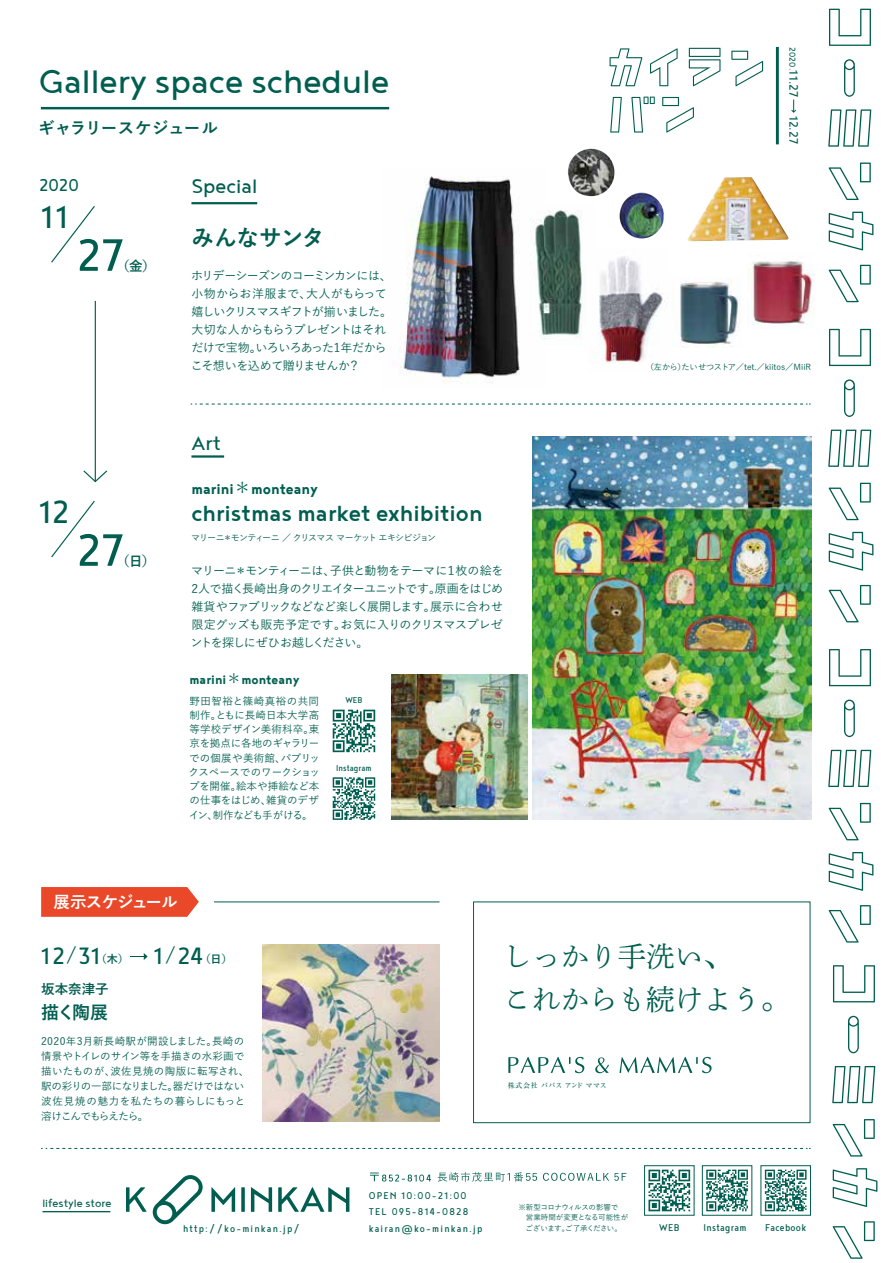
<style>
.page{position:relative;width:893px;height:1263px;background:#fff}
.page>*{position:absolute;margin:0;border:0;box-sizing:border-box;transform-origin:0 0}
.t1{font:55.35px "Noyh Slim";color:#005e50}
.t2{font:40.2px "Noyh";color:#005e50}
.t3{font:39.3px "Noyh Slim";color:#005e50}
.t4{font:28.95px "Noyh Slim";color:#005e50}
.t5{font:28.65px/43.3px "Shuei Min Pr 5 L";color:#005e50}
.t6{font:500 27px "Noyh";color:#005e50}
.t7{font:24px "Noyh";color:#005e50}
.t8{font:700 22.5px "Yu Go";letter-spacing:-.015em;color:#005e50}
.t9{font:21px "Noyh Slim";color:#005e50}
.t10{font:700 18px "Yu Go";color:#005e50}
.t11{font:700 17.25px "Noyh";color:#005e50}
.t12{font:700 16.5px "Yu Go";letter-spacing:-.015em;color:#005e50}
.t13{font:700 16.5px "Yu Go";letter-spacing:-.045em;color:#fff}
.t14{font:15px "Noyh Slim";letter-spacing:.025em;color:#005e50}
.t15{font:700 15px "Noyh";color:#005e50}
.t16{font:700 13.5px "Yu Go";color:#005e50}
.t17{font:13.2px "Noyh";color:#005e50}
.t18{font:500 12px/18px "Yu Go";letter-spacing:-.05em;color:#005e50}
.t19{font:12px "Noyh Slim";letter-spacing:.1em;color:#005e50}
.t20{font:12px "Noyh Slim";letter-spacing:.025em;color:#005e50}
.t21{font:700 11.1px "Yu Go";color:#005e50}
.t22{font:500 10.5px/14.2px "Yu Go";letter-spacing:-.01em;color:#005e50;text-align:justify}
.t23{font:10.5px "Noyh Slim";color:#005e50}
.t24{font:500 9px "Yu Go";letter-spacing:-.09em;color:#005e50}
.t25{font:500 8.25px "Yu Go";color:#005e50}
.t26{font:500 7.5px/10.5px "Yu Go";letter-spacing:-.03em;color:#005e50}
.t27{font:500 6.9px "Ryumin Pr 6";letter-spacing:.025em;color:#005e50}
.s1{font-family:"Koz Go Pr 6 N";font-weight:400}
.s2{font-size:10.5px}
.s3{font-size:10.2px}
.s4{font-family:"Yu Go";font-weight:500;font-size:18.75px}
</style>
<div class="page">
<img style="left:748px;top:261px;width:66px;height:65px">
<img style="left:594px;top:256px;width:71px;height:107px">
<img style="left:398px;top:176px;width:122px;height:208px">
<svg style="left:211px;top:1187px;width:24px;height:25px"></svg>
<svg style="left:241px;top:1187px;width:4px;height:25px"></svg>
<svg style="left:251px;top:1187px;width:21px;height:25px"></svg>
<svg style="left:278px;top:1187px;width:71px;height:25px"></svg>
<svg style="left:126px;top:1175px;width:77px;height:50px"></svg>
<hr style="left:43px;top:1211px;width:67px;height:1px;background:#005e50">
<svg style="left:370px;top:1172px;width:61px;height:9px"></svg>
<svg style="left:438px;top:1172px;width:99px;height:9px"></svg>
<svg style="left:543px;top:1173px;width:83px;height:8px"></svg>
<svg style="left:51px;top:500px;width:44px;height:58px"></svg>
<svg style="left:51px;top:206px;width:44px;height:57px"></svg>
<hr style="left:95px;top:301px;width:1px;height:180px;background:#005e50">
<svg style="left:83px;top:469px;width:25px;height:14px"></svg>
<svg style="left:191px;top:404px;width:619px;height:1px"></svg>
<hr style="left:41px;top:107px;width:348px;height:2px;background:#005e50">
<hr style="left:191px;top:202px;width:66px;height:2px;background:#005e50">
<svg style="left:644px;top:1165px;width:50px;height:50px"></svg>
<div style="left:702px;top:1165px;width:50px;height:50px;background:#fff;border:1px solid #005e50"></div>
<svg style="left:761px;top:1165px;width:50px;height:50px"></svg>
<svg style="left:648px;top:1169px;width:42px;height:42px"></svg>
<svg style="left:706px;top:1169px;width:42px;height:42px"></svg>
<svg style="left:765px;top:1169px;width:41px;height:42px"></svg>
<svg style="left:609px;top:48px;width:33px;height:38px"></svg>
<svg style="left:731px;top:51px;width:32px;height:35px"></svg>
<svg style="left:610px;top:97px;width:12px;height:36px"></svg>
<svg style="left:631px;top:97px;width:24px;height:36px"></svg>
<svg style="left:662px;top:97px;width:32px;height:36px"></svg>
<svg style="left:650px;top:48px;width:28px;height:38px"></svg>
<svg style="left:689px;top:48px;width:31px;height:38px"></svg>
<svg style="left:791px;top:100px;width:5px;height:13px"></svg>
<hr style="left:776px;top:47px;width:3px;height:97px;background:#005e50">
<svg style="left:844px;top:59px;width:11px;height:38px"></svg>
<svg style="left:829px;top:9px;width:42px;height:37px"></svg>
<svg style="left:829px;top:212px;width:44px;height:38px"></svg>
<svg style="left:828px;top:109px;width:43px;height:38px"></svg>
<svg style="left:829px;top:163px;width:42px;height:37px"></svg>
<svg style="left:829px;top:265px;width:42px;height:37px"></svg>
<svg style="left:844px;top:379px;width:11px;height:38px"></svg>
<svg style="left:829px;top:329px;width:42px;height:37px"></svg>
<svg style="left:829px;top:532px;width:44px;height:39px"></svg>
<svg style="left:828px;top:430px;width:43px;height:37px"></svg>
<svg style="left:829px;top:483px;width:42px;height:37px"></svg>
<svg style="left:829px;top:585px;width:42px;height:37px"></svg>
<svg style="left:844px;top:700px;width:11px;height:37px"></svg>
<svg style="left:829px;top:649px;width:42px;height:37px"></svg>
<svg style="left:829px;top:852px;width:44px;height:39px"></svg>
<svg style="left:828px;top:750px;width:43px;height:37px"></svg>
<svg style="left:829px;top:803px;width:42px;height:37px"></svg>
<svg style="left:829px;top:905px;width:42px;height:37px"></svg>
<svg style="left:848px;top:1016px;width:11px;height:37px"></svg>
<svg style="left:833px;top:965px;width:42px;height:37px"></svg>
<svg style="left:833px;top:1168px;width:44px;height:39px"></svg>
<svg style="left:832px;top:1066px;width:43px;height:37px"></svg>
<svg style="left:833px;top:1119px;width:42px;height:37px"></svg>
<svg style="left:833px;top:1221px;width:42px;height:38px"></svg>
<svg style="left:41px;top:1148px;width:769px;height:1px"></svg>
<svg style="left:41px;top:887px;width:158px;height:30px;background:#e95032"></svg>
<hr style="left:214px;top:901px;width:225px;height:1px;background:#005e50">
<hr style="left:191px;top:455px;width:33px;height:3px;background:#005e50">
<svg style="left:130px;top:953px;width:18px;height:7px"></svg>
<img style="left:532px;top:436px;width:279px;height:384px">
<img style="left:262px;top:944px;width:177px;height:178px">
<div style="left:473px;top:902px;width:337px;height:221px;border:1px solid #005e50"></div>
<svg style="left:508px;top:1057px;width:76px;height:16px"></svg>
<svg style="left:595px;top:1057px;width:14px;height:16px"></svg>
<svg style="left:619px;top:1057px;width:92px;height:16px"></svg>
<img style="left:391px;top:674px;width:137px;height:146px">
<svg style="left:333px;top:710px;width:42px;height:42px"></svg>
<svg style="left:333px;top:777px;width:42px;height:43px"></svg>
<img style="left:530px;top:210px;width:65px;height:134px">
<img style="left:687px;top:177px;width:101px;height:64px">
<img style="left:568px;top:149px;width:46px;height:47px">
<img style="left:619px;top:192px;width:45px;height:46px;border-radius:22px">
<img style="left:680px;top:279px;width:61px;height:68px">
<h2 class="t2" style="left:39px;top:60px;width:352px">Gallery space schedule</h2>
<h3 class="t12" style="left:38px;top:119px;width:181px">ギャラリースケジュール</h3>
<h3 class="t9" style="left:39px;top:173px;width:41px">2020</h3>
<h3 class="t3" style="left:41px;top:195px;width:28px">11</h3>
<h1 class="t1" style="left:76px;top:224px;width:49px">27</h1>
<p class="t16" style="left:116px;top:258px;width:41px">（金）</p>
<h3 class="t3" style="left:39px;top:490px;width:32px">12</h3>
<h1 class="t1" style="left:76px;top:519px;width:49px">27</h1>
<p class="t16" style="left:116px;top:553px;width:40px">（日）</p>
<h3 class="t7" style="left:191px;top:173px;width:67px">Special</h3>
<h3 class="t8" style="left:192px;top:225px;width:134px">みんなサンタ</h3>
<p class="t18" style="left:191px;top:265px;width:203px">ホリデーシーズンのコーミンカンには、小物からお洋服まで、大人がもらって嬉しいクリスマスギフトが揃いました。大切な人からもらうプレゼントはそれだけで宝物。いろいろあった1年だからこそ想いを込めて贈りませんか？</p>
<h3 class="t7" style="left:192px;top:430px;width:31px">Art</h3>
<h3 class="t11" style="left:191px;top:479px;width:128px">marini<span class="s1">＊</span>monteany</h3>
<h3 class="t6" style="left:191px;top:498px;width:293px">christmas market exhibition</h3>
<p class="t24" style="left:191px;top:530px;width:246px">マリーニ＊モンティーニ ／ クリスマス マーケット エキシビジョン</p>
<p class="t18" style="left:190px;top:560px;width:315px;text-align:justify">マリーニ＊モンティーニは、子供と動物をテーマに１枚の絵を2人で描く長崎出身のクリエイターユニットです。原画をはじめ雑貨やファブリックなどなど楽しく展開します。展示に合わせ限定グッズも販売予定です。お気に入りのクリスマスプレゼントを探しにぜひお越しください。</p>
<p class="t15" style="left:190px;top:671px;width:112px">marini<span class="s1">＊</span>monteany</p>
<p class="t22" style="left:189px;top:692px;width:133px">野田智裕と篠崎真裕の共同制作。ともに長崎日本大学高等学校デザイン美術科卒。東京を拠点に各地のギャラリーでの個展や美術館、パブリックスペースでのワークショップを開催。絵本や挿絵など本の仕事をはじめ、雑貨のデザイン、制作なども手がける。</p>
<p class="t23" style="left:345px;top:694px;width:19px">WEB</p>
<p class="t23" style="left:336px;top:762px;width:37px">Instagram</p>
<h3 class="t13" style="left:54px;top:893px;width:126px">展示スケジュール</h3>
<p class="t14" style="left:802px;top:47px;width:52px;rotate:90deg"><span class="s2">2020</span><span class="s3">.</span>11.27</p>
<p class="t14" style="left:802px;top:116px;width:30px;rotate:90deg">12.27</p>
<p class="t25" style="left:646px;top:359px;width:167px">（左から）たいせつストア／tet.／kiitos／MiiR</p>
<h3 class="t4" style="left:41px;top:939px;width:60px">12<span class="s4">/</span>31</h3>
<p class="t21" style="left:96px;top:953px;width:35px">（木）</p>
<h3 class="t4" style="left:154px;top:939px;width:51px">1<span class="s4">/</span>24</h3>
<p class="t21" style="left:200px;top:953px;width:34px">（日）</p>
<p class="t16" style="left:41px;top:981px;width:69px">坂本奈津子</p>
<h3 class="t10" style="left:41px;top:1002px;width:68px">描く陶展</h3>
<p class="t22" style="left:41px;top:1033px;width:210px;line-height:15px;text-align:left">2020年3月新長崎駅が開設しました。長崎の情景やトイレのサイン等を手描きの水彩画で描いたものが、波佐見焼の陶版に転写され、駅の彩りの一部になりました。器だけではない波佐見焼の魅力を私たちの暮らしにもっと溶けこんでもらえたら。</p>
<p class="t17" style="left:42px;top:1196px;width:71px">lifestyle store</p>
<p class="t19" style="left:183px;top:1222px;width:118px">http://ko-minkan.jp/</p>
<h3 class="t5" style="left:503px;top:930px;width:288px">しっかり手洗い、<br>これからも続けよう。</h3>
<p class="t19" style="left:369px;top:1188px;width:99px">OPEN 10:00-21:00</p>
<p class="t27" style="left:508px;top:1080px;width:100px">株式会社 パパス アンド ママス</p>
<p class="t26" style="left:518px;top:1201px;width:111px">※新型コロナウィルスの影響で<br>　営業時間が変更となる可能性が　ございます。ご了承ください。</p>
<p class="t19" style="left:369px;top:1205px;width:101px">TEL 095-814-0828</p>
<p class="t19" style="left:369px;top:1222px;width:115px">kairan@ko-minkan.jp</p>
<p class="t19" style="left:659px;top:1221px;width:22px">WEB</p>
<p class="t20" style="left:704px;top:1221px;width:44px">Instagram</p>
<p class="t20" style="left:765px;top:1221px;width:42px">Facebook</p>
</div>
